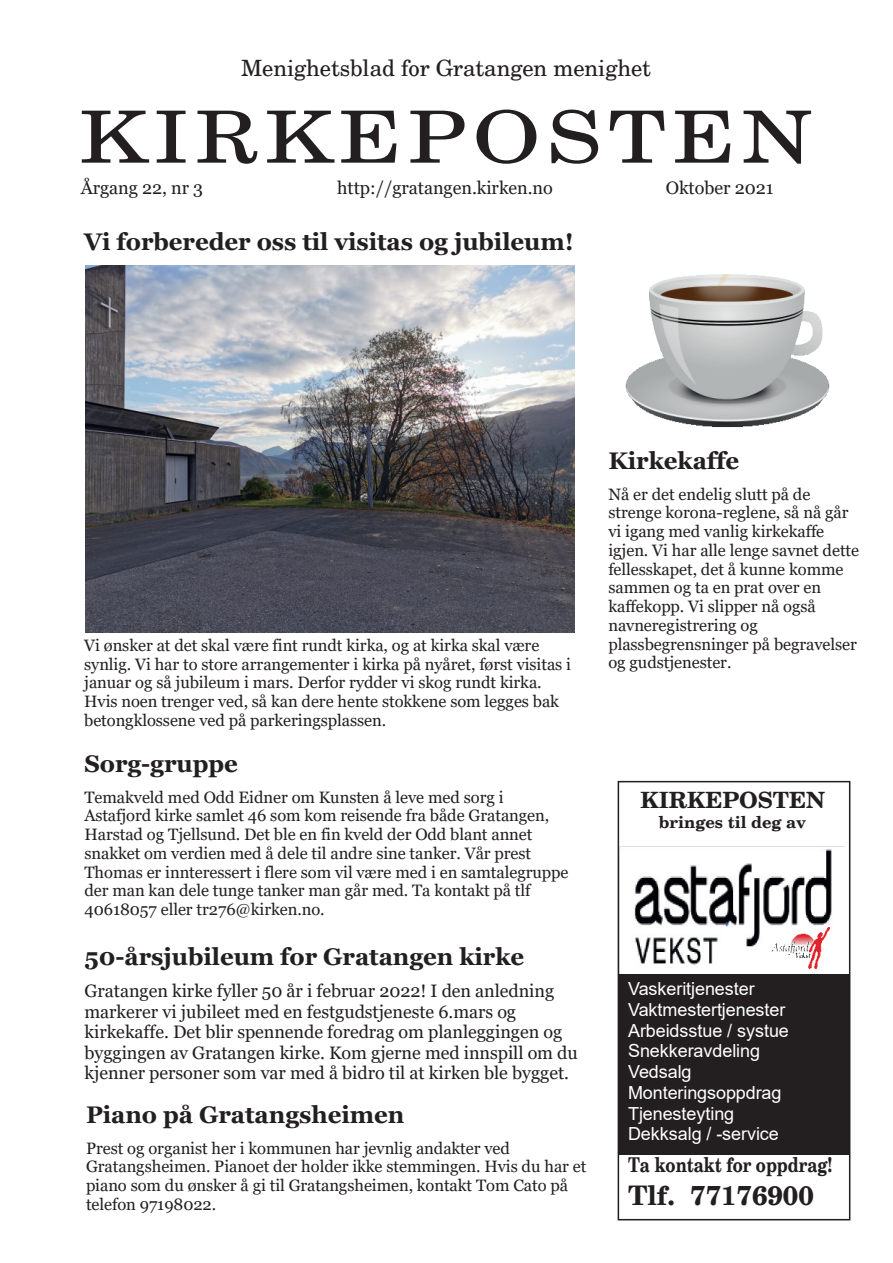
<style>
.page{position:relative;width:893px;height:1263px;background:#fff}
.page>*{position:absolute;margin:0;border:0;box-sizing:border-box;transform-origin:0 0}
.t1{font:72px "Century Sch L Roma";letter-spacing:.075em;color:#231f20;scale:1.21 1}
.t2{font:700 27px "Century Sch L";color:#231f20}
.t3{font:700 24px "Georgia";color:#231f20}
.t4{font:22.5px "Century Sch L Roma";letter-spacing:-.005em;color:#231f20}
.t5{font:700 22.5px "Century Sch L";letter-spacing:-.005em;color:#231f20}
.t6{font:700 20.4px "Century Sch L";color:#231f20;scale:.81 1}
.t7{font:18px/20.4px "Georgia";color:#231f20}
.t8{font:18px/20.7px "Arial";letter-spacing:-.005em;color:#fff}
.t9{font:16.5px/18.8px "Georgia";letter-spacing:-.005em;color:#231f20}
.t10{font:700 16.5px "Century Sch L";color:#231f20}
</style>
<div class="page">
<div style="left:618px;top:781px;width:232px;height:439px;border:2px solid #231f20"></div>
<div style="left:619px;top:974px;width:230px;height:180px;background:#231f20"></div>
<img style="left:619px;top:846px;width:225px;height:128px">
<img style="left:771px;top:927px;width:59px;height:41px">
<img style="left:85px;top:265px;width:489px;height:367px">
<img style="left:625px;top:274px;width:205px;height:154px">
<h3 class="t4" style="left:241px;top:54px;width:411px">Menighetsblad for Gratangen menighet</h3>
<h1 class="t1" style="left:79px;top:92px;width:608px">KIRKEPOSTEN</h1>
<p class="t7" style="left:81px;top:178px;width:124px">Årgang 22, nr 3</p>
<p class="t7" style="left:337px;top:178px;width:217px">http://gratangen.kirken.no</p>
<p class="t7" style="left:666px;top:178px;width:109px">Oktober 2021</p>
<h3 class="t3" style="left:84px;top:228px;width:491px">Vi forbereder oss til visitas og jubileum!</h3>
<p class="t9" style="left:84px;top:636px;width:488px">Vi ønsker at det skal være fint rundt kirka, og at kirka skal være synlig. Vi har to store arrangementer i kirka på nyåret, først visitas i januar og så jubileum i mars. Derfor rydder vi skog rundt kirka.<br>Hvis noen trenger ved, så kan dere hente stokkene som legges bak betongklossene ved på parkeringsplassen.</p>
<h3 class="t3" style="left:84px;top:750px;width:155px">Sorg-gruppe</h3>
<p class="t9" style="left:84px;top:787px;width:486px">Temakveld med Odd Eidner om Kunsten å leve med sorg i Astafjord kirke samlet 46 som kom reisende fra både Gratangen, Harstad og Tjellsund. Det ble en fin kveld der Odd blant annet snakket om verdien med å dele til andre sine tanker. Vår prest Thomas er innteressert i flere som vil være med i en samtalegruppe der man kan dele tunge tanker man går med. Ta kontakt på tlf 40618057 eller tr276@kirken.no.</p>
<h3 class="t3" style="left:85px;top:943px;width:441px">50-årsjubileum for Gratangen kirke</h3>
<p class="t7" style="left:85px;top:981px;width:495px">Gratangen kirke fyller 50 år i februar 2022! I den anledning markerer vi jubileet med en festgudstjeneste 6.mars og kirkekaffe. Det blir spennende foredrag om planleggingen og byggingen av Gratangen kirke. Kom gjerne med innspill om du kjenner personer som var med å bidro til at kirken ble bygget.</p>
<h3 class="t3" style="left:86px;top:1101px;width:320px">Piano på Gratangsheimen</h3>
<p class="t9" style="left:86px;top:1138px;width:502px">Prest og organist her i kommunen har jevnlig andakter ved Gratangsheimen. Pianoet der holder ikke stemmingen. Hvis du har et piano som du ønsker å gi til Gratangsheimen, kontakt Tom Cato på telefon 97198022.</p>
<h3 class="t3" style="left:608px;top:447px;width:132px">Kirkekaffe</h3>
<p class="t9" style="left:608px;top:484px;width:252px">Nå er det endelig slutt på de strenge korona-reglene, så nå går vi igang med vanlig kirkekaffe igjen. Vi har alle lenge savnet dette fellesskapet, det å kunne komme sammen og ta en prat over en kaffekopp. Vi slipper nå også navneregistrering og plassbegrensninger på begravelser og gudstjenester.</p>
<h3 class="t5" style="left:641px;top:786px;width:186px">KIRKEPOSTEN</h3>
<p class="t10" style="left:659px;top:812px;width:149px">bringes til deg av</p>
<p class="t8" style="left:628px;top:979px;width:162px">Vaskeritjenester<br>Vaktmestertjenester<br>Arbeidsstue / systue<br>Snekkeravdeling<br>Vedsalg<br>Monteringsoppdrag<br>Tjenesteyting<br>Dekksalg / -service</p>
<p class="t6" style="left:628px;top:1152px;width:254px">Ta kontakt for oppdrag!</p>
<h2 class="t2" style="left:628px;top:1178px;width:187px">Tlf. 77176900</h2>
</div>
